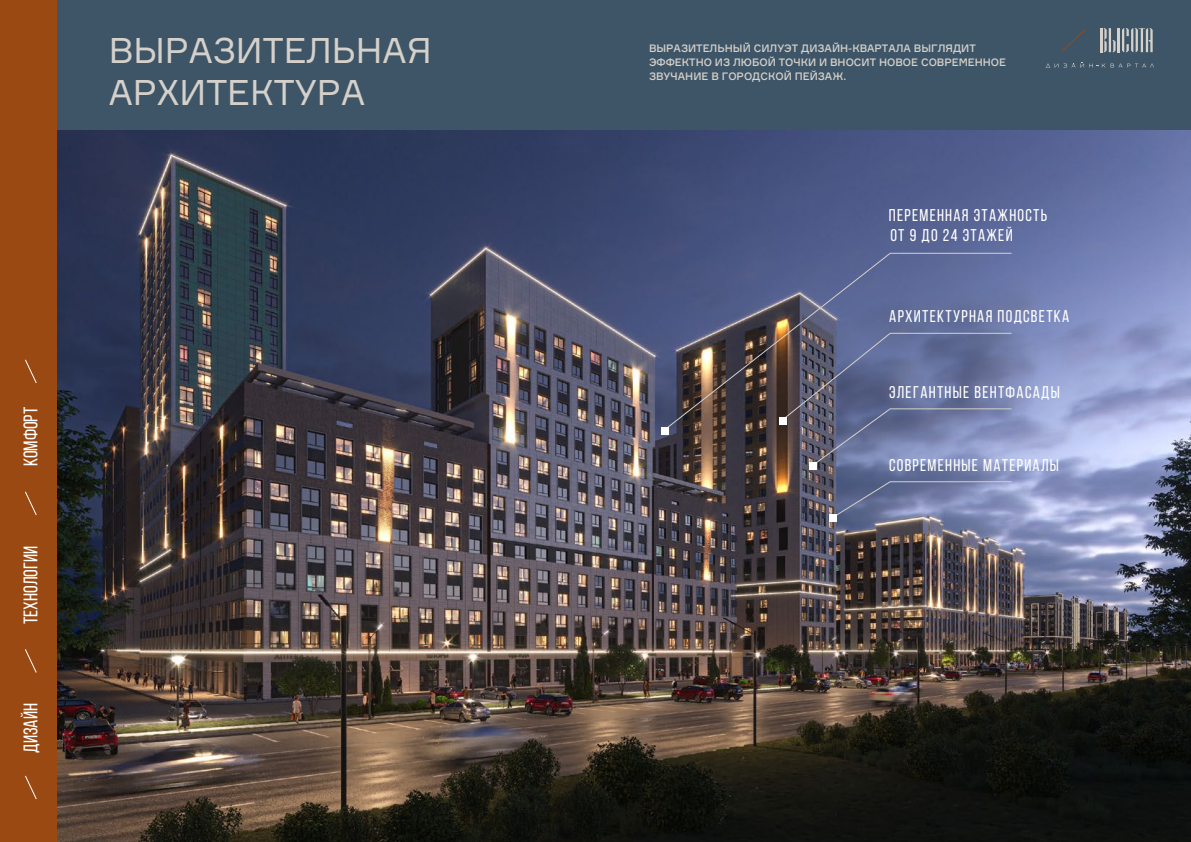
<style>
.page{position:relative;width:1191px;height:842px;background:#3d5567}
.page>*{position:absolute;margin:0;border:0;box-sizing:border-box;transform-origin:0 0}
.t1{font:35px/42px "Formular";color:#d5d0ca}
.t2{font:19.7px "Bebas Neue";color:#fff}
.t3{font:17px "Bebas Neue";letter-spacing:.075em;color:#fff}
.t4{font:500 10.5px/14px "Formular";color:#d5d0ca}
</style>
<div class="page">
<svg style="left:1062px;top:29px;width:24px;height:22px"></svg>
<hr style="left:1117px;top:28px;width:2px;height:24px;background:#d5d0ca">
<hr style="left:1099px;top:28px;width:3px;height:24px;background:#d5d0ca">
<hr style="left:1108px;top:28px;width:3px;height:24px;background:#d5d0ca">
<svg style="left:1112px;top:40px;width:3px;height:13px"></svg>
<svg style="left:1103px;top:28px;width:3px;height:24px"></svg>
<svg style="left:1122px;top:28px;width:30px;height:25px"></svg>
<svg style="left:1046px;top:63px;width:108px;height:4px"></svg>
<img style="left:57px;top:130px;width:1134px;height:712px">
<div style="left:0;top:0;width:57px;height:842px;background:#9a4912"></div>
<svg style="left:25px;top:649px;width:12px;height:24px"></svg>
<svg style="left:25px;top:491px;width:12px;height:24px"></svg>
<svg style="left:25px;top:359px;width:12px;height:24px"></svg>
<svg style="left:25px;top:775px;width:12px;height:25px"></svg>
<svg style="left:662px;top:253px;width:350px;height:179px"></svg>
<div style="left:662px;top:427px;width:7px;height:7px;background:#fff"></div>
<svg style="left:780px;top:333px;width:232px;height:134px"></svg>
<div style="left:810px;top:463px;width:7px;height:7px;background:#fff"></div>
<svg style="left:830px;top:481px;width:182px;height:38px"></svg>
<div style="left:830px;top:515px;width:7px;height:7px;background:#fff"></div>
<h1 class="t1" style="left:109px;top:28px;width:324px">ВЫРАЗИТЕЛЬНАЯ<br>АРХИТЕКТУРА</h1>
<h2 class="t2" style="left:20px;top:466px;width:61px;rotate:-90deg">комфорт</h2>
<h2 class="t2" style="left:20px;top:624px;width:80px;rotate:-90deg">технологИИ</h2>
<h2 class="t2" style="left:20px;top:753px;width:51px;rotate:-90deg">дизайн</h2>
<p class="t4" style="left:649px;top:41px;width:358px">ВЫРАЗИТЕЛЬНЫЙ СИЛУЭТ ДИЗАЙН-КВАРТАЛА ВЫГЛЯДИТ<br>ЭФФЕКТНО ИЗ ЛЮБОЙ ТОЧКИ И ВНОСИТ НОВОЕ СОВРЕМЕННОЕ<br>ЗВУЧАНИЕ В ГОРОДСКОЙ ПЕЙЗАЖ.</p>
<h3 class="t3" style="left:889px;top:206px;width:160px">Переменная этажность</h3>
<h3 class="t3" style="left:890px;top:226px;width:124px">от 9 до 24 этажей</h3>
<h3 class="t3" style="left:889px;top:307px;width:181px">АРХИТЕКТУРНАЯ ПОДСВЕТКА</h3>
<h3 class="t3" style="left:889px;top:383px;width:172px">ЭЛЕГАНТНЫЕ ВЕНТФАСАДЫ</h3>
<h3 class="t3" style="left:889px;top:456px;width:171px">Современные материалы</h3>
</div>
